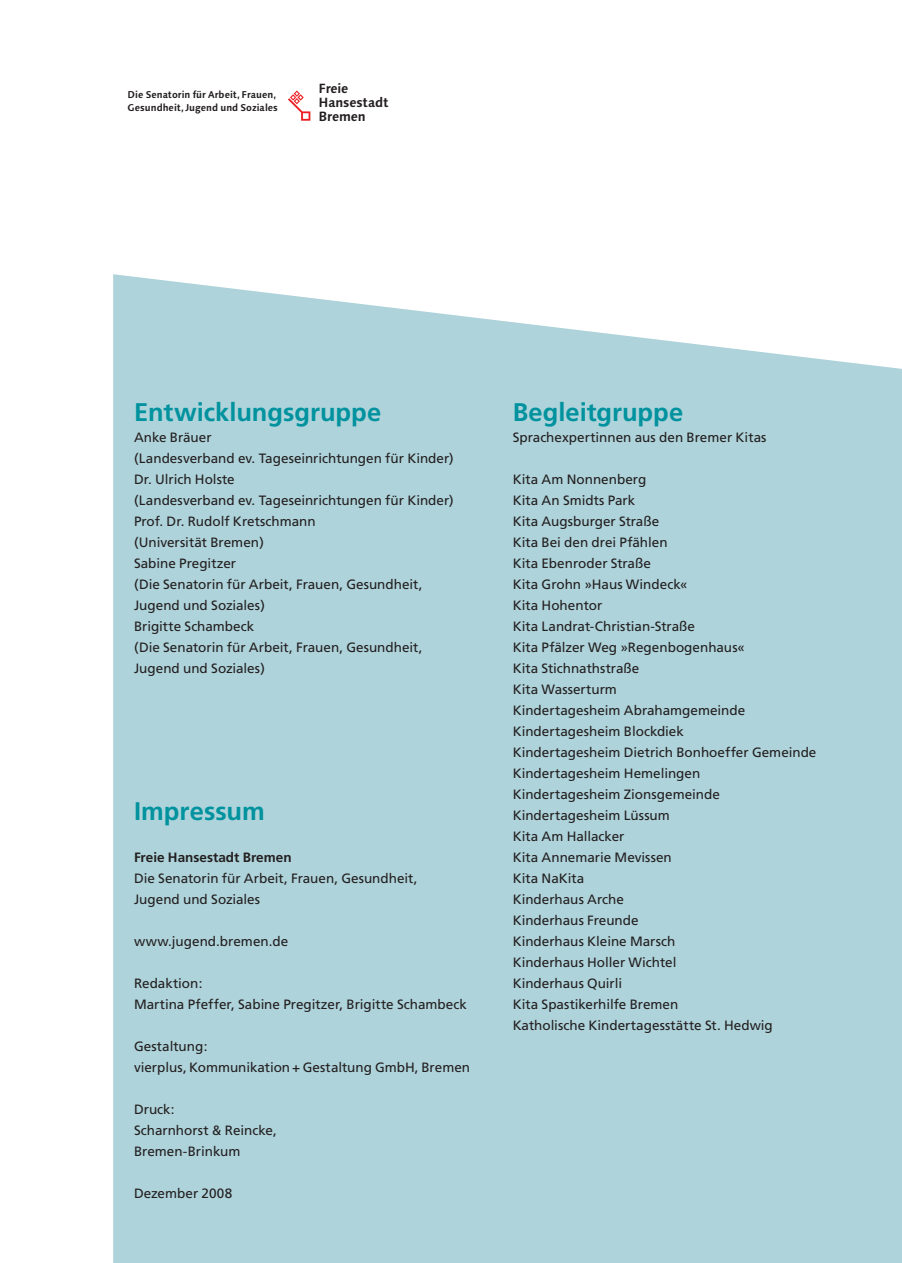
<style>
.page{position:relative;width:902px;height:1263px;background:#fff}
.page>*{position:absolute;margin:0;border:0;box-sizing:border-box;transform-origin:0 0}
.t1{font:700 25.5px "Frutiger";color:#00929e}
.t2{font:13.5px/21px "Frutiger";color:#231f20}
.t3{font:700 13.5px "Frutiger";color:#231f20}
.t4{font:700 13.35px/13.6px "Linotype Syntax";letter-spacing:-.015em;color:#231f20}
.t5{font:700 9.9px/14px "Linotype Syntax";color:#231f20}
</style>
<div class="page">
<div style="left:113px;top:274px;width:788px;height:989px;background:#aed3da"></div>
<svg style="left:288px;top:90px;width:22px;height:31px"></svg>
<p class="t5" style="left:128px;top:87px;width:152px">Die Senatorin für Arbeit, Frauen,<br>Gesundheit,Jugend und Soziales</p>
<p class="t4" style="left:318px;top:82px;width:72px">Freie<br>Hansestadt<br>Bremen</p>
<h1 class="t1" style="left:134px;top:397px;width:249px">Entwicklungsgruppe</h1>
<p class="t2" style="left:134px;top:427px;width:321px">Anke Bräuer<br>(Landesverband ev. Tageseinrichtungen für Kinder)<br>Dr. Ulrich Holste<br>(Landesverband ev. Tageseinrichtungen für Kinder)<br>Prof. Dr. Rudolf Kretschmann<br>(Universität Bremen)<br>Sabine Pregitzer<br>(Die Senatorin für Arbeit, Frauen, Gesundheit,<br>Jugend und Soziales)<br>Brigitte Schambeck<br>(Die Senatorin für Arbeit, Frauen, Gesundheit,<br>Jugend und Soziales)</p>
<h1 class="t1" style="left:134px;top:796px;width:132px">Impressum</h1>
<p class="t3" style="left:134px;top:849px;width:159px">Freie Hansestadt Bremen</p>
<p class="t2" style="left:134px;top:868px;width:285px">Die Senatorin für Arbeit, Frauen, Gesundheit,<br>Jugend und Soziales</p>
<p class="t2" style="left:134px;top:931px;width:156px">www.jugend.bremen.de</p>
<p class="t2" style="left:134px;top:973px;width:334px">Redaktion:<br>Martina Pfeffer, Sabine Pregitzer, Brigitte Schambeck</p>
<p class="t2" style="left:134px;top:1036px;width:337px">Gestaltung:<br>vierplus, Kommunikation + Gestaltung GmbH, Bremen</p>
<p class="t2" style="left:134px;top:1099px;width:144px">Druck:<br>Scharnhorst &amp; Reincke,<br>Bremen-Brinkum</p>
<p class="t2" style="left:134px;top:1183px;width:100px">Dezember 2008</p>
<h1 class="t1" style="left:512px;top:397px;width:172px">Begleitgruppe</h1>
<p class="t2" style="left:512px;top:427px;width:255px">Sprachexpertinnen aus den Bremer Kitas</p>
<p class="t2" style="left:512px;top:469px;width:305px">Kita Am Nonnenberg<br>Kita An Smidts Park<br>Kita Augsburger Straße<br>Kita Bei den drei Pfählen<br>Kita Ebenroder Straße<br>Kita Grohn »Haus Windeck«<br>Kita Hohentor<br>Kita Landrat-Christian-Straße<br>Kita Pfälzer Weg »Regenbogenhaus«<br>Kita Stichnathstraße<br>Kita Wasserturm<br>Kindertagesheim Abrahamgemeinde<br>Kindertagesheim Blockdiek<br>Kindertagesheim Dietrich Bonhoeffer Gemeinde<br>Kindertagesheim Hemelingen<br>Kindertagesheim Zionsgemeinde<br>Kindertagesheim Lüssum<br>Kita Am Hallacker<br>Kita Annemarie Mevissen<br>Kita NaKita<br>Kinderhaus Arche<br>Kinderhaus Freunde<br>Kinderhaus Kleine Marsch<br>Kinderhaus Holler Wichtel<br>Kinderhaus Quirli<br>Kita Spastikerhilfe Bremen<br>Katholische Kindertagesstätte St. Hedwig</p>
</div>
